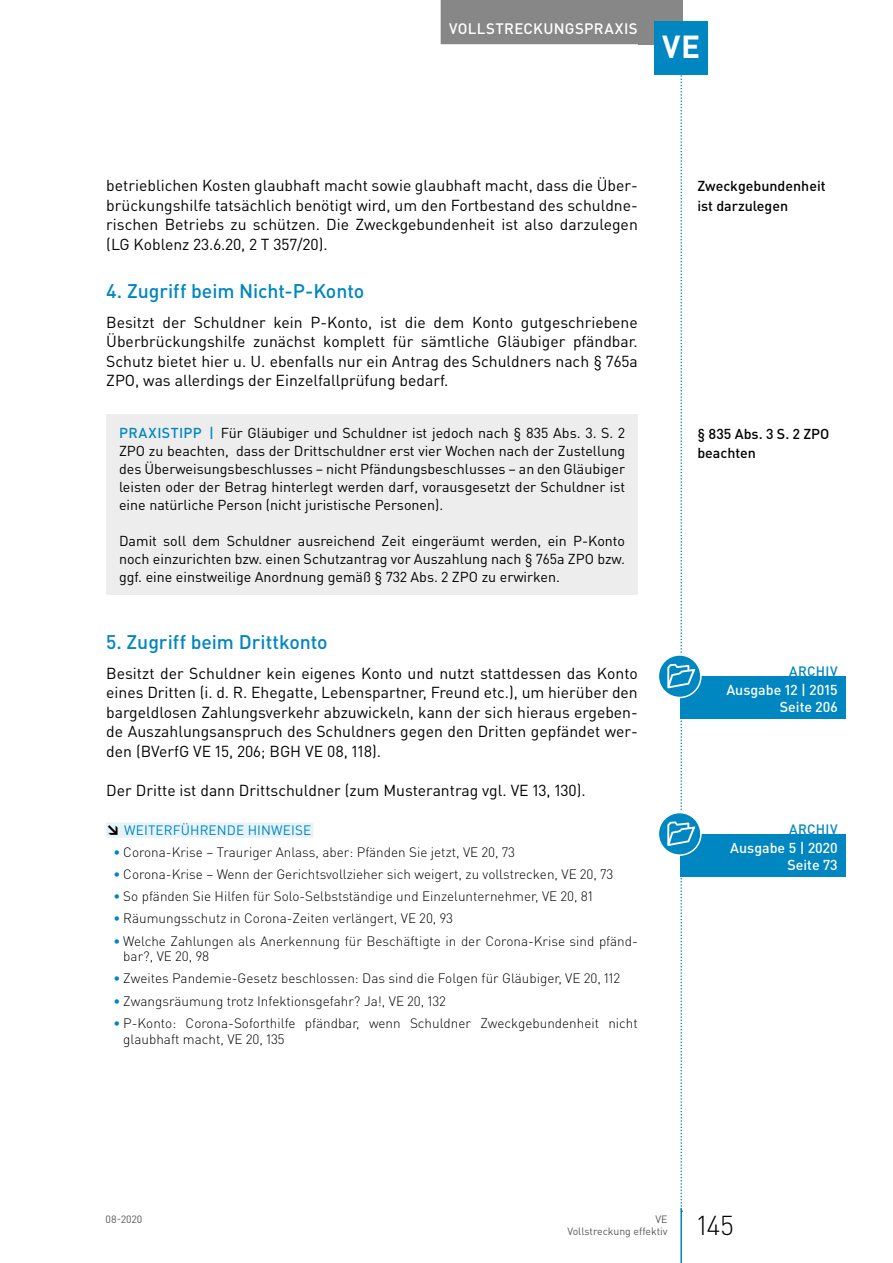
<style>
.page{position:relative;width:893px;height:1263px;background:#fff}
.page>*{position:absolute;margin:0;border:0;box-sizing:border-box;transform-origin:0 0}
.t1{font:700 31.5px "DIN Pro";color:#fff}
.t2{font:300 27px "DIN Pro";color:#000}
.t3{font:500 19.5px "DIN Pro";color:#0086c0}
.t4{font:15.75px/19.5px "DIN Pro";color:#000;text-align:justify}
.t5{font:500 15px "DIN Pro";letter-spacing:.025em;color:#fff}
.t6{font:14.25px/18px "DIN Pro";color:#000;text-align:justify}
.t7{font:500 14.25px/19.5px "DIN Pro";color:#000}
.t8{font:500 14.25px/17.2px "DIN Pro";color:#fff;text-align:right}
.t9{font:500 14.25px "DIN Pro";color:#0086c0}
.t10{font:300 13.5px/15.8px "DIN Pro";color:#000}
.t11{font:13.5px "DIN Pro";letter-spacing:.01em;color:#0086c0}
.t12{font:500 13.5px "DIN Pro";color:#0086c0}
.t13{font:10.5px/12.8px "DIN Pro";color:#575756;text-align:right}
.s1{font-weight:500;color:#0086c0}
.s2{font-weight:900;color:#000}
</style>
<div class="page">
<div style="left:638px;top:0;width:44px;height:44px;background:#878787"></div>
<hr style="left:680px;top:1208px;width:2px;height:55px;background:#0086c0">
<div style="left:441px;top:0;width:205px;height:44px;background:#878787"></div>
<div style="left:655px;top:21px;width:53px;height:53px;background:#0086c0"></div>
<div style="left:106px;top:823px;width:207px;height:15px;background:#e6f3f9"></div>
<div style="left:106px;top:414px;width:532px;height:181px;background:#ededed"></div>
<div style="left:680px;top:676px;width:166px;height:43px;background:#0086c0"></div>
<svg style="left:658px;top:655px;width:43px;height:42px"></svg>
<div style="left:658px;top:654px;width:44px;height:44px;border:2px solid #fff;border-radius:50%"></div>
<div style="left:680px;top:834px;width:166px;height:43px;background:#0086c0"></div>
<svg style="left:658px;top:812px;width:43px;height:43px"></svg>
<div style="left:658px;top:812px;width:44px;height:44px;border:2px solid #fff;border-radius:50%"></div>
<svg style="left:667px;top:0;width:28px;height:1212px"></svg>
<p class="t5" style="left:449px;top:18px;width:190px">Vollstreckungspraxis</p>
<h1 class="t1" style="left:662px;top:26px;width:40px">VE</h1>
<p class="t4" style="left:106px;top:175px;width:533px">betrieblichen Kosten glaubhaft macht sowie glaubhaft macht, dass die Über&shy;brückungshilfe tatsächlich benötigt wird, um den Fortbestand des schuldne&shy;rischen Betriebs zu schützen. Die Zweckgebundenheit ist also darzulegen (LG Koblenz 23.6.20, 2 T 357/20).</p>
<p class="t3" style="left:106px;top:278px;width:259px">4. Zugriff beim N icht-P-Konto</p>
<p class="t4" style="left:106px;top:312px;width:533px">Besitzt der Schuldner kein P-Konto, ist die dem Konto gutgeschriebene Überbrückungshilfe zunächst komplett für sämtliche Gläubiger pfändbar.<br>Schutz bietet hier u. U. ebenfalls nur ein Antrag des Schuldners nach § 765a ZPO, was allerdings der Einzelfallprüfung bedarf.</p>
<p class="t9" style="left:119px;top:423px;width:9px">PRAXISTIPP</p>
<p class="t6" style="left:119px;top:423px;width:508px;text-indent:90px"><span class="s1">|</span> Für Gläubiger und Schuldner ist jedoch nach § 835 Abs. 3. S. 2<br>ZPO zu beachten, dass der Drittschuldner erst vier Wochen nach der Zustellung des Überweisungsbeschlusses – nicht Pfändungsbeschlusses – an den Gläubiger leisten oder der Betrag hinterlegt werden darf, vorausgesetzt der Schuldner ist eine natürliche Person (nicht juristische Personen).</p>
<p class="t6" style="left:119px;top:531px;width:508px">Damit soll dem Schuldner ausreichend Zeit eingeräumt werden, ein P-Konto noch einzurichten bzw. einen Schutzantrag vor Auszahlung nach § 765a ZPO bzw. ggf. eine einstweilige Anordnung gemäß § 732 Abs. 2 ZPO zu erwirken.</p>
<p class="t3" style="left:106px;top:629px;width:223px">5. Zugriff beim Drittkonto</p>
<p class="t4" style="left:106px;top:663px;width:533px">Besitzt der Schuldner kein eigenes Konto und nutzt stattdessen das Konto eines Dritten (i. d. R. Ehegatte, Lebenspartner, Freund etc.), um hierüber den bargeldlosen Zahlungsverkehr abzuwickeln, kann der sich hieraus ergeben&shy;de Auszahlungsanspruch des Schuldners gegen den Dritten gepfändet wer&shy;den (BVerfG VE 15, 206; BGH VE 08, 118).</p>
<p class="t4" style="left:106px;top:780px;width:481px">Der Dritte ist dann Drittschuldner (zum Musterantrag vgl. VE 13, 130).</p>
<p class="t11" style="left:106px;top:821px;width:206px"><span class="s2">↘</span> WEITERFÜHRENDE HINWEISE</p>
<p class="t10" style="left:114px;top:844px;width:403px"><span class="s1">•</span> Corona-Krise – Trauriger Anlass, aber: Pfänden Sie jetzt, VE 20, 73</p>
<p class="t10" style="left:114px;top:866px;width:501px"><span class="s1">•</span> Corona-Krise – Wenn der Gerichtsvollzieher sich weigert, zu vollstrecken, VE 20, 73</p>
<p class="t10" style="left:114px;top:888px;width:481px"><span class="s1">•</span> So pfänden Sie Hilfen für Solo-Selbstständige und Einzelunternehmer, VE 20, 81</p>
<p class="t10" style="left:114px;top:910px;width:341px"><span class="s1">•</span> Räumungsschutz in Corona-Zeiten verlängert, VE 20, 93</p>
<p class="t10" style="left:123px;top:932px;width:516px;text-indent:-10px"><span class="s1">•</span> Welche Zahlungen als Anerkennung für Beschäftigte in der Corona-Krise sind pfänd&shy;bar?, VE 20, 98</p>
<p class="t10" style="left:114px;top:970px;width:508px"><span class="s1">•</span> Zweites Pandemie-Gesetz beschlossen: Das sind die Folgen für Gläubiger, VE 20, 112</p>
<p class="t10" style="left:114px;top:992px;width:334px"><span class="s1">•</span> Zwangsräumung trotz Infektionsgefahr? Ja!, VE 20, 132</p>
<p class="t10" style="left:123px;top:1014px;width:516px;text-indent:-10px"><span class="s1">•</span> P-Konto: Corona-Soforthilfe pfändbar, wenn Schuldner Zweckgebundenheit nicht glaubhaft macht, VE 20, 135</p>
<p class="t7" style="left:697px;top:176px;width:130px">Zweckgebundenheit ist darzulegen</p>
<p class="t7" style="left:697px;top:423px;width:123px">§ 835 Abs. 3 S. 2 ZPO beachten</p>
<p class="t12" style="left:789px;top:662px;width:10px">ARC</p>
<p class="t12" style="left:816px;top:662px;width:23px">HIV</p>
<p class="t8" style="left:726px;top:681px;width:113px">Ausgabe 12 | 2015<br>Seite 206</p>
<p class="t12" style="left:789px;top:820px;width:10px">ARC</p>
<p class="t12" style="left:816px;top:820px;width:23px">HIV</p>
<p class="t8" style="left:730px;top:838px;width:109px">Ausgabe 5 | 2020<br>Seite 73</p>
<p class="t13" style="left:106px;top:1212px;width:38px">08-2020</p>
<p class="t13" style="left:567px;top:1212px;width:102px">VE<br>Vollstreckung effektiv</p>
<h2 class="t2" style="left:697px;top:1207px;width:38px">145</h2>
</div>
